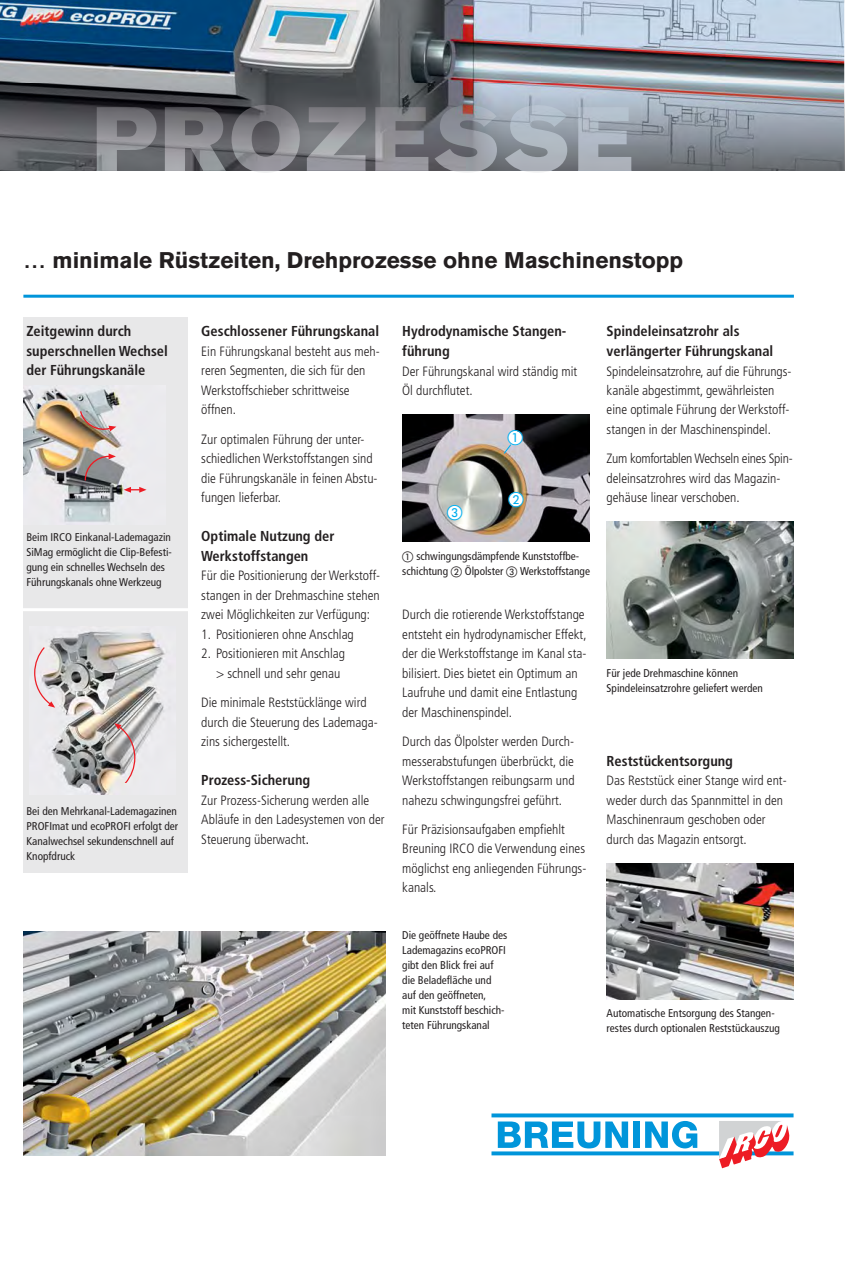
<style>
.page{position:relative;width:845px;height:1263px;background:#fff}
.page>*{position:absolute;margin:0;border:0;box-sizing:border-box;transform-origin:0 0}
.t1{font:700 22.5px "Akzidenz Grotesk BQ";color:#231f20}
.t2{font:15.75px "European Pi One";color:#00aeef}
.t3{font:700 condensed 14.4px/19.5px "Frutiger";color:#231f20}
.t4{font:300 condensed 13.5px/19.5px "Frutiger";color:#231f20}
.t5{font:condensed 11.25px/15px "Frutiger";color:#231f20}
.s1{font-weight:400}
.s2{font-family:"European Pi One";font-stretch:normal}
</style>
<div class="page">
<div style="left:23px;top:317px;width:164px;height:556px;background:#e8e8e9"></div>
<img style="left:402px;top:415px;width:187px;height:126px">
<img style="left:0;top:0;width:843px;height:83px">
<img style="left:606px;top:522px;width:187px;height:136px">
<img style="left:23px;top:931px;width:362px;height:225px">
<img style="left:49px;top:629px;width:116px;height:166px">
<svg style="left:114px;top:723px;width:22px;height:60px"></svg>
<svg style="left:34px;top:646px;width:21px;height:62px"></svg>
<img style="left:606px;top:863px;width:187px;height:137px">
<hr style="left:23px;top:295px;width:770px;height:3px;background:#0095da">
<hr style="left:20px;top:608px;width:172px;height:3px;background:#fff">
<img style="left:0;top:83px;width:844px;height:88px">
<hr style="left:97px;top:171px;width:534px;height:2px;background:#eeeff0">
<img style="left:97px;top:105px;width:534px;height:67px">
<div style="left:447px;top:505px;width:15px;height:15px;background:#fff;border-radius:50%"></div>
<svg style="left:491px;top:1113px;width:302px;height:4px"></svg>
<svg style="left:497px;top:1121px;width:130px;height:27px"></svg>
<div style="left:632px;top:1121px;width:7px;height:27px;background:#0095da"></div>
<svg style="left:645px;top:1121px;width:52px;height:27px"></svg>
<svg style="left:491px;top:1151px;width:302px;height:4px"></svg>
<svg style="left:718px;top:1121px;width:71px;height:47px"></svg>
<img style="left:23px;top:385px;width:124px;height:137px">
<svg style="left:124px;top:487px;width:22px;height:6px"></svg>
<svg style="left:84px;top:453px;width:32px;height:29px"></svg>
<svg style="left:79px;top:410px;width:37px;height:22px"></svg>
<svg style="left:502px;top:430px;width:20px;height:25px"></svg>
<svg style="left:508px;top:491px;width:15px;height:16px"></svg>
<h1 class="t1" style="left:23px;top:252px;width:661px">… minimale Rüstzeiten, Drehprozesse ohne Maschinenstopp</h1>
<p class="t3" style="left:26px;top:322px;width:143px">Zeitgewinn durch superschnellen Wechsel der Führungskanäle</p>
<p class="t5" style="left:26px;top:530px;width:147px">Beim IRCO Einkanal-Lademagazin SiMag ermöglicht die Clip-Befesti&shy;gung ein schnelles Wechseln des Führungskanals ohne Werk zeug</p>
<p class="t5" style="left:26px;top:805px;width:153px">Bei den Mehrkanal-Lademagazinen<br>PROFImat und ecoPROFI erfolgt der<br>Kanalwechsel sekundenschnell auf<br>Knopfdruck</p>
<p class="t3" style="left:201px;top:323px;width:179px">Geschlossener Führungskanal</p>
<p class="t4" style="left:201px;top:343px;width:180px">Ein Führungskanal besteht aus meh&shy;reren Segmenten, die sich für den<br>Werkstoffschieber schrittweise öffnen.</p>
<p class="t4" style="left:201px;top:430px;width:178px">Zur optimalen Führung der unter&shy;schiedlichen Werkstoffstangen sind die Führungskanäle in feinen Abstu&shy;fungen lieferbar.</p>
<p class="t3" style="left:201px;top:528px;width:134px">Optimale Nutzung der<br>Werkstoffstangen</p>
<p class="t4" style="left:201px;top:567px;width:180px;text-align:justify">Für die Positionierung der Werkstoff&shy;stangen in der Drehmaschine stehen zwei Möglichkeiten zur Verfügung:</p>
<p class="t4" style="left:201px;top:625px;width:154px">1. Positionieren ohne Anschlag</p>
<p class="t4" style="left:216px;top:645px;width:130px;text-indent:-15px">2. Positionieren mit Anschlag &gt; schnell und sehr genau</p>
<p class="t4" style="left:201px;top:694px;width:178px">Die minimale Reststücklänge wird durch die Steuerung des Lademaga&shy;zins sichergestellt.</p>
<p class="t3" style="left:201px;top:771px;width:110px">Prozess-Sicherung</p>
<p class="t4" style="left:201px;top:791px;width:185px">Zur Prozess-Sicherung werden alle<br>Abläufe in den Ladesystemen von der<br>Steuerung überwacht<span class="s1">.</span></p>
<p class="t3" style="left:402px;top:323px;width:166px">Hydrodynamische Stangen&shy;führung</p>
<p class="t4" style="left:402px;top:362px;width:176px">Der Führungskanal wird ständig mit<br>Öl durchflutet.</p>
<p class="t2" style="left:446px;top:504px;width:17px">-</p>
<p class="t5" style="left:402px;top:549px;width:178px;text-indent:14px">schwingungsdämpfende Kunststoffbe&shy;schichtung</p>
<p class="t5" style="left:464px;top:564px;width:126px">Ölpolster <span class="s2">-</span> Werkstoffstange</p>
<p class="t4" style="left:402px;top:606px;width:186px">Durch die rotierende Werkstoffstange entsteht ein hydrodynamischer Effekt, der die Werk stoffstange im Kanal sta&shy;bilisiert. Dies bietet ein Optimum an Lauf ruhe und damit eine Entlastung der Maschinenspindel.</p>
<p class="t4" style="left:402px;top:733px;width:174px;text-align:justify">Durch das Ölpolster werden Durch - messer abstufungen überbrückt, die Werkstoffstangen reibungsarm und nahezu schwingungsfrei geführt.</p>
<p class="t4" style="left:402px;top:820px;width:185px">Für Präzisionsaufgaben empfiehlt<br>Breuning IRCO die Ver wendung eines möglichst eng anliegenden Führungs&shy;kanals.</p>
<p class="t5" style="left:402px;top:929px;width:106px">Die geöffnete Haube des<br>Lade magazins ecoPROFI gibt den Blick frei auf die Beladefläche und auf den geöffneten,<br>mit Kunststoff beschich&shy;teten Füh rungs kanal</p>
<p class="t3" style="left:606px;top:323px;width:168px">Spindeleinsatzrohr als verlängerter Führungs kanal</p>
<p class="t4" style="left:606px;top:362px;width:186px">Spindeleinsatzrohre, auf die Führungs&shy;kanäle abgestimmt, gewährleisten eine optimale Führung der Werkstoff&shy;stangen in der Maschinenspindel.</p>
<p class="t4" style="left:606px;top:450px;width:187px">Zum komfortablen Wechseln eines Spin&shy;deleinsatzrohres wird das Magazin - gehäuse linear verschoben.</p>
<p class="t5" style="left:606px;top:666px;width:158px">Für jede Drehmaschine können<br>Spindeleinsatzrohre geliefert werden</p>
<p class="t3" style="left:606px;top:752px;width:128px">Reststückentsorgung</p>
<p class="t4" style="left:606px;top:772px;width:181px">Das Reststück einer Stange wird ent&shy;weder durch das Spannmittel in den<br>Maschinenraum geschoben oder durch das Magazin entsorgt.</p>
<p class="t5" style="left:606px;top:1007px;width:175px">Automatische Entsorgung des Stangen&shy;restes durch optionalen Reststückauszug</p>
</div>
